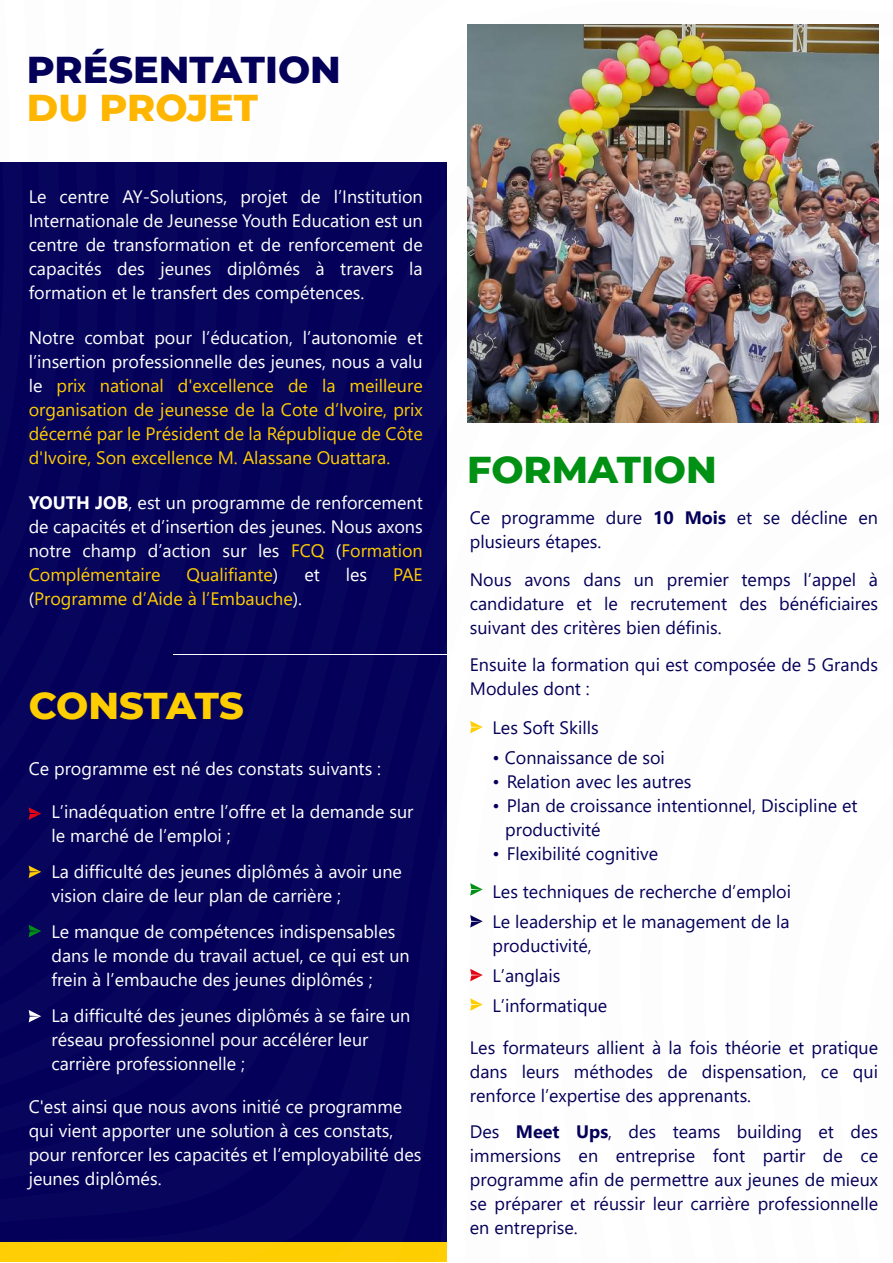
<style>
.page{position:relative;width:893px;height:1263px;background:#fff}
.page>*{position:absolute;margin:0;border:0;box-sizing:border-box;transform-origin:0 0}
.t1{font:800 38.1px "Montserrat";color:#040059}
.t2{font:800 38.1px "Montserrat";color:#009114}
.t3{font:800 38.1px "Montserrat";color:#ffb600}
.t4{font:800 38.1px "Montserrat";letter-spacing:-.01em;color:#ffce00}
.t5{font:18px/24px "Segoe UI";color:#fff}
.t6{font:18px/24px "Segoe UI";color:#040059}
.t7{font:18px/24px "Segoe UI";color:#ffce00;text-align:justify}
.s1{color:#fff}
.s2{font-weight:700}
.s3{color:#ffce00}
</style>
<div class="page">
<svg style="left:0;top:1261px;width:154px;height:1px"></svg>
<div style="left:0;top:163px;width:446px;height:1098px;background:#08055a"></div>
<div style="left:387px;top:283px;width:59px;height:978px;background:#08055b"></div>
<div style="left:0;top:163px;width:371px;height:1097px;background:#080559"></div>
<div style="left:0;top:163px;width:289px;height:1061px;background:#08055c"></div>
<div style="left:0;top:163px;width:229px;height:1024px;background:#06035a"></div>
<div style="left:0;top:163px;width:178px;height:987px;background:#08055c"></div>
<div style="left:0;top:163px;width:138px;height:949px;background:#08055c"></div>
<div style="left:0;top:163px;width:99px;height:910px;background:#08055c"></div>
<div style="left:0;top:163px;width:62px;height:870px;background:#08055c"></div>
<img style="left:467px;top:24px;width:411px;height:399px">
<hr style="left:173px;top:654px;width:302px;height:1px;background:#fff">
<div style="left:0;top:162px;width:41px;height:829px;background:#07055b"></div>
<svg style="left:29px;top:1010px;width:12px;height:12px"></svg>
<svg style="left:470px;top:721px;width:13px;height:12px"></svg>
<svg style="left:470px;top:883px;width:13px;height:13px"></svg>
<svg style="left:470px;top:915px;width:13px;height:12px"></svg>
<svg style="left:470px;top:969px;width:13px;height:12px"></svg>
<svg style="left:470px;top:998px;width:13px;height:13px"></svg>
<h1 class="t1" style="left:27px;top:42px;width:316px">PRÉSENTATION</h1>
<h1 class="t3" style="left:27px;top:79px;width:233px">DU PROJET</h1>
<p class="t5" style="left:29px;top:183px;width:396px;text-align:justify">Le centre AY-Solutions, projet de l’Institution Internationale de Jeunesse Youth Education est un centre de transformation et de renforcement de capacités des jeunes diplômés à travers la formation et le transfert des compétences.</p>
<p class="t7" style="left:29px;top:324px;width:396px"><span class="s1">Notre combat pour l’éducation, l’autonomie et l’insertion professionnelle des jeunes, nous a valu le</span> prix national d'excellence de la meilleure organisation de jeunesse de la Cote d’Ivoire, prix décerné par le Président de la République de Côte d'Ivoire, Son excellence M. Alassane Ouattara.</p>
<p class="t5" style="left:29px;top:489px;width:396px;text-align:justify"><span class="s2">YOUTH JOB</span>, est un programme de renforcement de capacités et d’insertion des jeunes. Nous axons notre champ d’action sur les <span class="s3">FCQ</span> (<span class="s3">Formation Complémentaire</span></p>
<p class="t7" style="left:186px;top:561px;width:93px">Qualifiante<span class="s1">)</span></p>
<p class="t5" style="left:304px;top:561px;width:17px">et</p>
<p class="t5" style="left:346px;top:561px;width:23px">les</p>
<p class="t7" style="left:393px;top:561px;width:31px">PAE</p>
<p class="t7" style="left:29px;top:585px;width:275px"><span class="s1">(</span>Programme d’Aide à l’Embauche<span class="s1">).</span></p>
<h1 class="t4" style="left:29px;top:677px;width:217px">CONSTATS</h1>
<p class="t5" style="left:29px;top:755px;width:354px">Ce programme est né des constats suivants :</p>
<p class="t5" style="left:51px;top:798px;width:364px">L’inadéquation entre l’offre et la demande sur le marché de l’emploi ;</p>
<p class="t5" style="left:51px;top:858px;width:352px">La difficulté des jeunes diplômés à avoir une vision claire de leur plan de carrière ;</p>
<p class="t5" style="left:51px;top:918px;width:360px">Le manque de compétences indispensables dans le monde du travail actuel, ce qui est un frein à l’embauche des jeunes diplômés ;</p>
<p class="t5" style="left:51px;top:1002px;width:360px">La difficulté des jeunes diplômés à se faire un réseau professionnel pour accélérer leur carrière professionnelle ;</p>
<p class="t5" style="left:29px;top:1093px;width:394px">C'est ainsi que nous avons initié ce programme qui vient apporter une solution à ces constats, pour renforcer les capacités et l’employabilité des jeunes diplômés.</p>
<h1 class="t2" style="left:467px;top:442px;width:251px">FORMATION</h1>
<p class="t6" style="left:470px;top:504px;width:410px">Ce programme dure <span class="s2">10 Mois</span> et se décline en plusieurs étapes.</p>
<p class="t6" style="left:470px;top:566px;width:410px;text-align:justify">Nous avons dans un premier temps l’appel à candidature et le recrutement des bénéficiaires suivant des critères bien définis.</p>
<p class="t6" style="left:470px;top:651px;width:410px">Ensuite la formation qui est composée de 5 Grands<br>Modules dont :</p>
<p class="t6" style="left:492px;top:714px;width:108px">Les Soft Skills</p>
<p class="t6" style="left:492px;top:744px;width:174px">• Connaissance de soi</p>
<p class="t6" style="left:492px;top:768px;width:200px">• Relation avec les autres</p>
<p class="t6" style="left:505px;top:792px;width:354px;text-indent:-13px">• Plan de croissance intentionnel, Discipline et productivité</p>
<p class="t6" style="left:492px;top:833px;width:300px;line-height:37.5px">• Flexibilité cognitive<br>Les techniques de recherche d’emploi</p>
<p class="t6" style="left:492px;top:908px;width:299px">Le leadership et le management de la productivité,</p>
<p class="t6" style="left:492px;top:959px;width:116px;line-height:30px">L’anglais<br>L’informatique</p>
<p class="t6" style="left:470px;top:1034px;width:410px;text-align:justify">Les formateurs allient à la fois théorie et pratique dans leurs méthodes de dispensation, ce qui renforce l’expertise des apprenants.</p>
<p class="t6" style="left:470px;top:1118px;width:410px;text-align:justify">Des <span class="s2">Meet Ups</span>, des teams building et des immersions en entreprise font partir de ce programme afin de permettre aux jeunes de mieux se préparer et réussir leur carrière professionnelle en entreprise.</p>
</div>
